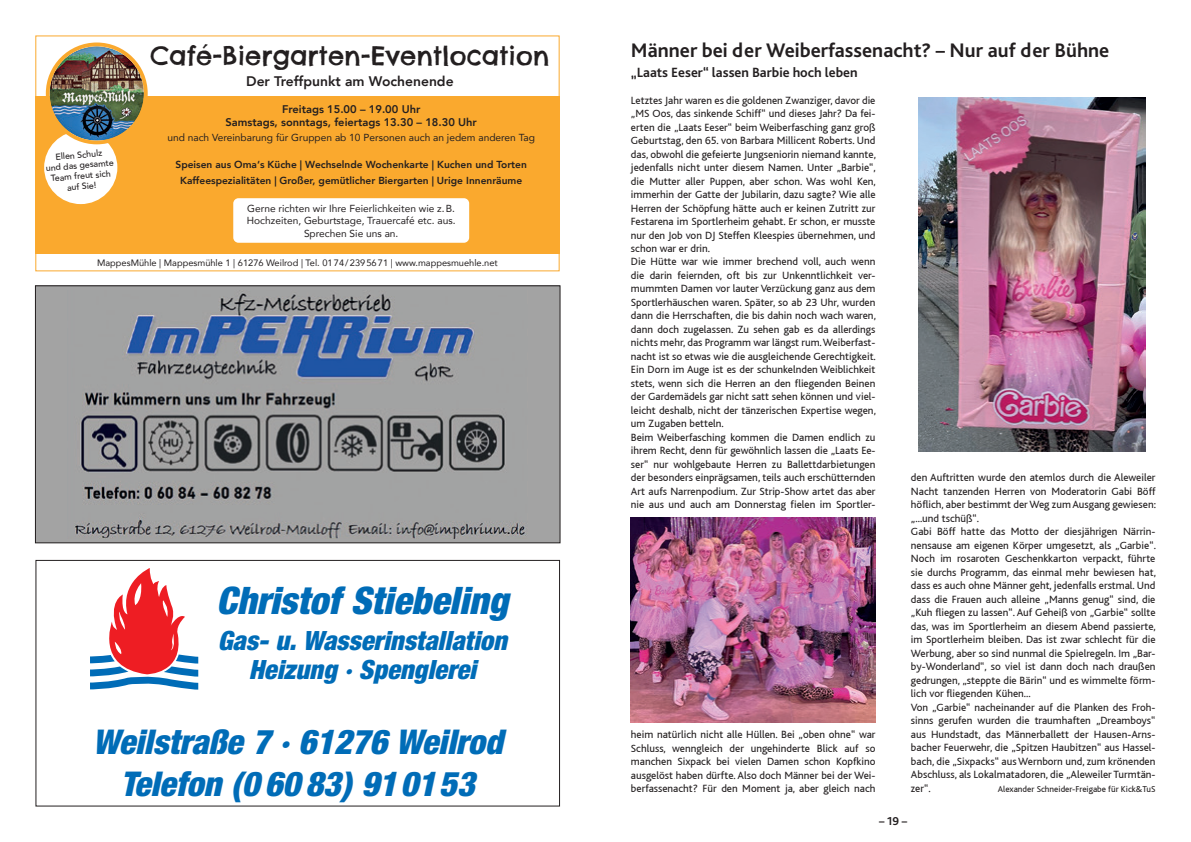
<style>
.page{position:relative;width:1191px;height:842px;background:#fff}
.page>*{position:absolute;margin:0;border:0;box-sizing:border-box;transform-origin:0 0}
.t1{font:italic 900 condensed 37.9px "Helvetica Neue";color:#006cb7}
.t2{font:italic 900 condensed 34.1px/41.7px "Helvetica Neue";color:#006cb7;text-align:center}
.t3{font:italic 900 condensed 26.6px/28.4px "Helvetica Neue";color:#006cb7;text-align:center}
.t4{font:25.8px "Chelsea Market";color:#231f20}
.t5{font:700 20.5px "Bliss Pro";color:#231f20}
.t6{font:700 14px "Bliss Pro";color:#231f20}
.t7{font:800 13.9px "Avenir";color:#231f20}
.t8{font:700 12px "Bliss Pro";color:#231f20}
.t9{font:800 11.1px/13.3px "Avenir";color:#231f20;text-align:center}
.t10{font:11px/13.5px "Bliss";color:#231f20}
.t11{font:10.2px/12.2px "Avenir";color:#231f20;text-align:center}
.t12{font:800 10.2px/16.1px "Avenir";color:#231f20;text-align:center}
.t13{font:9.2px "Avenir";color:#231f20}
.t14{font:9px "Bliss";color:#231f20}
.t15{font:500 8.8px/10.5px "Avenir";color:#231f20;text-align:center}
</style>
<div class="page">
<img style="left:631px;top:517px;width:244px;height:205px">
<img style="left:918px;top:97px;width:227px;height:355px">
<svg style="left:90px;top:568px;width:108px;height:122px"></svg>
<div style="left:35px;top:560px;width:525px;height:246px;border:1px solid #231f20"></div>
<div style="left:35px;top:286px;width:525px;height:257px;background:#a3a3a3"></div>
<div style="left:35px;top:286px;width:525px;height:257px;border:1px solid #231f20"></div>
<img style="left:75px;top:293px;width:450px;height:245px">
<div style="left:35px;top:96px;width:524px;height:158px;background:#faa92e"></div>
<div style="left:233px;top:198px;width:236px;height:45px;background:#fff;border-radius:5px"></div>
<div style="left:44px;top:131px;width:73px;height:73px;background:#fff;border-radius:50%"></div>
<img style="left:50px;top:46px;width:94px;height:95px;border-radius:47px">
<div style="left:46px;top:42px;width:102px;height:102px;border:4px solid #faa92e;border-radius:50%"></div>
<p class="t15" style="left:44px;top:152px;width:70px;rotate:-5deg">Ellen Schulz<br>und das gesamte<br>Team freut sich auf Sie!</p>
<h3 class="t4" style="left:151px;top:39px;width:400px">Café-Biergarten-Eventlocation</h3>
<p class="t7" style="left:246px;top:71px;width:209px">Der Treffpunkt am Wochenende</p>
<p class="t9" style="left:225px;top:102px;width:253px">Freitags 15.00 – 19.00 Uhr<br>Samstags, sonntags, feiertags 13.30 – 18.30 Uhr</p>
<p class="t11" style="left:167px;top:131px;width:369px">und nach Vereinbarung für Gruppen ab 10 Personen auch an jedem anderen Tag</p>
<p class="t12" style="left:175px;top:156px;width:353px">Speisen aus Oma‘s Küche | Wechselnde Wochenkarte | Kuchen und Torten<br>Kaffeespezialitäten | Großer, gemütlicher Biergarten | Urige Innenräume</p>
<p class="t11" style="left:247px;top:202px;width:210px">Gerne richten wir Ihre Feierlichkeiten wie z.B.<br>Hochzeiten, Geburtstage, Trauercafé etc. aus.<br>Sprechen Sie uns an.</p>
<p class="t13" style="left:97px;top:255px;width:402px">MappesMühle | Mappesmühle 1 | 61276 Weilrod | Tel. 0174/2395671 | www.mappesmuehle.net</p>
<h1 class="t1" style="left:216px;top:577px;width:293px">Christof Stiebeling</h1>
<h3 class="t3" style="left:218px;top:626px;width:291px">Gas- u. Wasserinstallation<br>Heizung · Spenglerei</h3>
<h2 class="t2" style="left:93px;top:720px;width:411px">Weilstraße 7 · 61276 Weilrod<br>Telefon (0 60 83) 910153</h2>
<h3 class="t5" style="left:631px;top:37px;width:480px">Männer bei der Weiberfassenacht? – Nur auf der Bühne</h3>
<p class="t6" style="left:631px;top:63px;width:228px">„Laats Eeser“ lassen Barbie hoch leben</p>
<p class="t10" style="left:631px;top:93px;width:246px">Letztes Jahr waren es die goldenen Zwanziger, davor die „MS Oos, das sinkende Schiff“ und dieses Jahr? Da fei&shy;erten die „Laats Eeser“ beim Weiberfasching ganz groß Geburtstag, den 65. von Barbara Millicent Roberts. Und das, obwohl die gefeierte Jungseniorin niemand kannte, jedenfalls nicht unter diesem Namen. Unter „Barbie“, die Mutter aller Puppen, aber schon. Was wohl Ken, immerhin der Gatte der Jubilarin, dazu sagte? Wie alle Herren der Schöpfung hätte auch er keinen Zutritt zur Festarena im Sportlerheim gehabt. Er schon, er musste nur den Job von DJ Steffen Kleespies übernehmen, und schon war er drin.<br>Die Hütte war wie immer brechend voll, auch wenn die darin feiernden, oft bis zur Unkenntlichkeit ver&shy;mummten Damen vor lauter Verzückung ganz aus dem Sportlerhäuschen waren. Später, so ab 23 Uhr, wurden dann die Herrschaften, die bis dahin noch wach waren, dann doch zugelassen. Zu sehen gab es da allerdings nichts mehr, das Programm war längst rum. Weiberfast&shy;nacht ist so etwas wie die ausgleichende Gerechtigkeit.<br>Ein Dorn im Auge ist es der schunkelnden Weiblichkeit stets, wenn sich die Herren an den fliegenden Beinen der Gardemädels gar nicht satt sehen können und viel&shy;leicht deshalb, nicht der tänzerischen Expertise wegen, um Zugaben betteln.<br>Beim Weiberfasching kommen die Damen endlich zu ihrem Recht, denn für gewöhnlich lassen die „Laats Ee&shy;ser“ nur wohlgebaute Herren zu Ballettdarbietungen der besonders einprägsamen, teils auch erschütternden Art aufs Narrenpodium. Zur Strip-Show artet das aber nie aus und auch am Donnerstag fielen im Sportler-</p>
<p class="t10" style="left:631px;top:728px;width:246px;text-align:justify">heim natürlich nicht alle Hüllen. Bei „oben ohne“ war Schluss, wenngleich der ungehinderte Blick auf so manchen Sixpack bei vielen Damen schon Kopfkino ausgelöst haben dürfte. Also doch Männer bei der Wei&shy;berfassenacht? Für den Moment ja, aber gleich nach</p>
<p class="t10" style="left:911px;top:471px;width:246px">den Auftritten wurde den atemlos durch die Aleweiler Nacht tanzenden Herren von Moderatorin Gabi Böff höflich, aber bestimmt der Weg zum Ausgang gewiesen: „...und tschüß“.<br>Gabi Böff hatte das Motto der diesjährigen Närrin&shy;nensause am eigenen Körper umgesetzt, als „Garbie“.<br>Noch im rosaroten Geschenkkarton verpackt, führte sie durchs Programm, das einmal mehr bewiesen hat, dass es auch ohne Männer geht, jedenfalls erstmal. Und dass die Frauen auch alleine „Manns genug“ sind, die „Kuh fliegen zu lassen“. Auf Geheiß von „Garbie“ sollte das, was im Sportlerheim an diesem Abend passierte, im Sportlerheim bleiben. Das ist zwar schlecht für die Werbung, aber so sind nunmal die Spielregeln. Im „Bar&shy;by-Wonderland“, so viel ist dann doch nach draußen gedrungen, „steppte die Bärin“ und es wimmelte förm&shy;lich vor fliegenden Kühen...<br>Von „Garbie“ nacheinander auf die Planken des Froh&shy;sinns gerufen wurden die traumhaften „Dreamboys“ aus Hundstadt, das Männerballett der Hausen-Arns&shy;bacher Feuerwehr, die „Spitzen Haubitzen“ aus Hassel&shy;bach, die „Sixpacks“ aus Wernborn und, zum krönenden Abschluss, als Lokalmatadoren, die „Aleweiler Turmtän&shy;zer“.</p>
<p class="t14" style="left:998px;top:784px;width:159px">Alexander Schneider-Freigabe für Kick&amp;TuS</p>
<p class="t8" style="left:879px;top:813px;width:30px">– 19 –</p>
</div>
